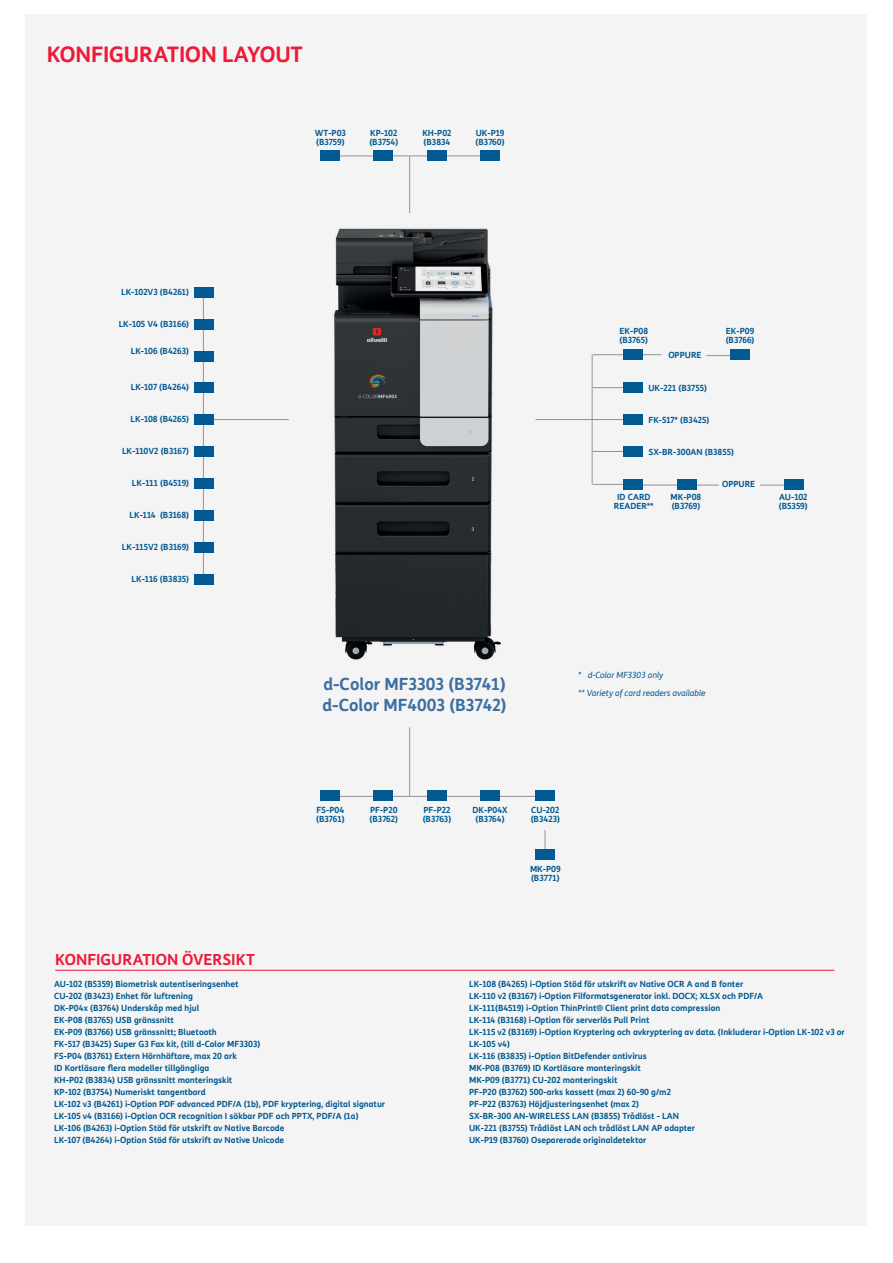
<style>
.page{position:relative;width:893px;height:1263px;background:#fff}
.page>*{position:absolute;margin:0;border:0;box-sizing:border-box;transform-origin:0 0}
.t1{font:700 21px "TIM Sans";letter-spacing:-.005em;color:#ed1a38}
.t2{font:700 16.5px/21px "TIM Sans";color:#3b6fa2}
.t3{font:700 15px "TIM Sans";color:#ed1a38}
.t4{font:700 8.4px/12px "TIM Sans";color:#015a92}
.t5{font:italic 8.4px/18.1px "TIM Sans";color:#015a92}
</style>
<div class="page">
<div style="left:26px;top:14px;width:841px;height:1212px;background:#f4f4f4"></div>
<img style="left:334px;top:212px;width:167px;height:448px">
<hr style="left:329px;top:156px;width:62px;height:1px;background:#939598">
<hr style="left:383px;top:156px;width:61px;height:1px;background:#939598">
<div style="left:427px;top:150px;width:19px;height:11px;background:#015a92"></div>
<div style="left:320px;top:150px;width:20px;height:11px;background:#015a92"></div>
<div style="left:374px;top:150px;width:19px;height:11px;background:#015a92"></div>
<hr style="left:55px;top:970px;width:779px;height:1px;background:#ed1a38">
<hr style="left:592px;top:355px;width:1px;height:129px;background:#939598">
<div style="left:624px;top:415px;width:19px;height:10px;background:#015a92"></div>
<div style="left:480px;top:150px;width:20px;height:11px;background:#015a92"></div>
<hr style="left:409px;top:156px;width:1px;height:57px;background:#939598">
<hr style="left:593px;top:354px;width:69px;height:1px;background:#939598">
<div style="left:624px;top:350px;width:19px;height:10px;background:#015a92"></div>
<hr style="left:593px;top:484px;width:37px;height:1px;background:#939598">
<div style="left:624px;top:479px;width:19px;height:11px;background:#015a92"></div>
<div style="left:677px;top:479px;width:19px;height:11px;background:#015a92"></div>
<hr style="left:436px;top:796px;width:61px;height:1px;background:#939598">
<hr style="left:329px;top:796px;width:62px;height:1px;background:#939598">
<hr style="left:383px;top:796px;width:61px;height:1px;background:#939598">
<div style="left:427px;top:790px;width:19px;height:11px;background:#015a92"></div>
<div style="left:320px;top:790px;width:20px;height:11px;background:#015a92"></div>
<div style="left:374px;top:790px;width:19px;height:11px;background:#015a92"></div>
<div style="left:480px;top:790px;width:20px;height:11px;background:#015a92"></div>
<hr style="left:409px;top:727px;width:1px;height:69px;background:#939598">
<div style="left:535px;top:790px;width:20px;height:11px;background:#015a92"></div>
<svg style="left:545px;top:830px;width:1px;height:19px"></svg>
<div style="left:535px;top:849px;width:20px;height:10px;background:#015a92"></div>
<hr style="left:201px;top:419px;width:88px;height:1px;background:#939598">
<hr style="left:203px;top:292px;width:1px;height:287px;background:#939598">
<div style="left:194px;top:415px;width:20px;height:10px;background:#015a92"></div>
<div style="left:194px;top:383px;width:20px;height:10px;background:#015a92"></div>
<div style="left:194px;top:446px;width:20px;height:11px;background:#015a92"></div>
<div style="left:194px;top:319px;width:20px;height:10px;background:#015a92"></div>
<div style="left:194px;top:287px;width:20px;height:10px;background:#015a92"></div>
<div style="left:194px;top:351px;width:20px;height:10px;background:#015a92"></div>
<div style="left:194px;top:510px;width:20px;height:11px;background:#015a92"></div>
<div style="left:194px;top:478px;width:20px;height:11px;background:#015a92"></div>
<div style="left:194px;top:542px;width:20px;height:11px;background:#015a92"></div>
<div style="left:194px;top:574px;width:20px;height:10px;background:#015a92"></div>
<div style="left:624px;top:383px;width:19px;height:10px;background:#015a92"></div>
<div style="left:624px;top:446px;width:19px;height:11px;background:#015a92"></div>
<hr style="left:760px;top:485px;width:41px;height:1px;background:#939598">
<div style="left:784px;top:479px;width:20px;height:11px;background:#015a92"></div>
<hr style="left:706px;top:355px;width:42px;height:1px;background:#939598">
<div style="left:730px;top:350px;width:20px;height:10px;background:#015a92"></div>
<h1 class="t1" style="left:47px;top:38px;width:258px">KONFIGURATION LAYOUT</h1>
<p class="t4" style="left:315px;top:128px;width:33px;line-height:9px">WT-P03 (B3759)</p>
<p class="t4" style="left:369px;top:128px;width:30px;line-height:9px">KP-102 (B3754)</p>
<p class="t4" style="left:422px;top:128px;width:31px;line-height:9px">KH-P02 (B3834</p>
<p class="t4" style="left:476px;top:128px;width:31px;line-height:9px">UK-P19 (B3760)</p>
<p class="t4" style="left:121px;top:285px;width:70px">LK-102V3 (B4261)</p>
<p class="t4" style="left:119px;top:317px;width:72px">LK-105 V4 (B3166)</p>
<p class="t4" style="left:131px;top:344px;width:60px">LK-106 (B4263)</p>
<p class="t4" style="left:131px;top:381px;width:60px">LK-107 (B4264)</p>
<p class="t4" style="left:131px;top:413px;width:60px">LK-108 (B4265)</p>
<p class="t4" style="left:122px;top:445px;width:69px">LK-110V2 (B3167)</p>
<p class="t4" style="left:132px;top:477px;width:59px">LK-111 (B4519)</p>
<p class="t4" style="left:130px;top:508px;width:61px">LK-114 (B3168)</p>
<p class="t4" style="left:122px;top:540px;width:69px">LK-115V2 (B3169)</p>
<p class="t4" style="left:132px;top:572px;width:59px">LK-116 (B3835)</p>
<h3 class="t3" style="left:55px;top:948px;width:201px">KONFIGURATION ÖVERSIKT</h3>
<p class="t4" style="left:619px;top:326px;width:30px;line-height:9px">EK-P08 (B3765)</p>
<p class="t4" style="left:668px;top:348px;width:35px">OPPURE</p>
<p class="t4" style="left:648px;top:382px;width:60px">UK-221 (B3755)</p>
<p class="t4" style="left:648px;top:414px;width:62px">FK-517* (B3425)</p>
<p class="t4" style="left:726px;top:326px;width:30px;line-height:9px">EK-P09 (B3766)</p>
<p class="t4" style="left:648px;top:446px;width:87px">SX-BR-300AN (B3855)</p>
<p class="t4" style="left:614px;top:492px;width:41px;line-height:9px;text-align:center">ID CARD<br>READER**</p>
<p class="t4" style="left:671px;top:492px;width:32px;line-height:9px">MK-P08 (B3769)</p>
<p class="t4" style="left:722px;top:478px;width:35px">OPPURE</p>
<p class="t4" style="left:779px;top:492px;width:30px;line-height:9px">AU-102 (B5359)</p>
<h2 class="t2" style="left:323px;top:672px;width:186px">d-Color MF3303 (B3741) d-Color MF4003 (B3742)</h2>
<p class="t5" style="left:578px;top:666px;width:129px">* d-Color MF3303 only<br>** Variety of card readers available</p>
<p class="t4" style="left:316px;top:805px;width:30px;line-height:9px">FS-P04 (B3761)</p>
<p class="t4" style="left:370px;top:805px;width:30px;line-height:9px">PF-P20 (B3762)</p>
<p class="t4" style="left:423px;top:805px;width:30px;line-height:9px">PF-P22 (B3763)</p>
<p class="t4" style="left:473px;top:805px;width:37px;line-height:9px;text-align:center">DK-P04X (B3764)</p>
<p class="t4" style="left:531px;top:805px;width:31px;line-height:9px">CU-202 (B3423)</p>
<p class="t4" style="left:530px;top:864px;width:32px;line-height:9px">MK-P09 (B3771)</p>
<p class="t4" style="left:54px;top:977px;width:333px">AU-102 (B5359) Biometrisk autentiseringsenhet<br>CU-202 (B3423) Enhet för luftrening<br>DK-P04x (B3764) Underskåp med hjul<br>EK-P08 (B3765) USB gränssnitt<br>EK-P09 (B3766) USB gränssnitt; Bluetooth<br>FK-517 (B3425) Super G3 Fax kit, (till d-Color MF3303)<br>FS-P04 (B3761) Extern Hörnhäftare, max 20 ark<br>ID Kortläsare flera modeller tillgängliga<br>KH-P02 (B3834) USB gränssnitt monteringskit<br>KP-102 (B3754) Numeriskt tangentbord<br>LK-102 v3 (B4261) i-Option PDF advanced PDF/A (1b), PDF kryptering, digital signatur LK-105 v4 (B3166) i-Option OCR recognition I sökbar PDF och PPTX, PDF/A (1a)<br>LK-106 (B4263) i-Option Stöd för utskrift av Native Barcode<br>LK-107 (B4264) i-Option Stöd för utskrift av Native Unicode</p>
<p class="t4" style="left:469px;top:977px;width:377px">LK-108 (B4265) i-Option Stöd för utskrift av Native OCR A and B fonter<br>LK-110 v2 (B3167) i-Option Filformatsgenerator inkl. DOCX; XLSX och PDF/A<br>LK-111(B4519) i-Option ThinPrint® Client print data compression<br>LK-114 (B3168) i-Option för serverlös Pull Print<br>LK-115 v2 (B3169) i-Option Kryptering och avkryptering av data. (Inkluderar i-Option LK-102 v3 or LK-105 v4)<br>LK-116 (B3835) i-Option BitDefender antivirus<br>MK-P08 (B3769) ID Kortläsare monteringskit<br>MK-P09 (B3771) CU-202 monteringskit<br>PF-P20 (B3762) 500-arks kassett (max 2) 60-90 g/m2<br>PF-P22 (B3763) Höjdjusteringsenhet (max 2)<br>SX-BR-300 AN-WIRELESS LAN (B3855) Trådlöst - LAN<br>UK-221 (B3755) Trådlöst LAN och trådlöst LAN AP adapter<br>UK-P19 (B3760) Oseparerade originaldetektor</p>
</div>
